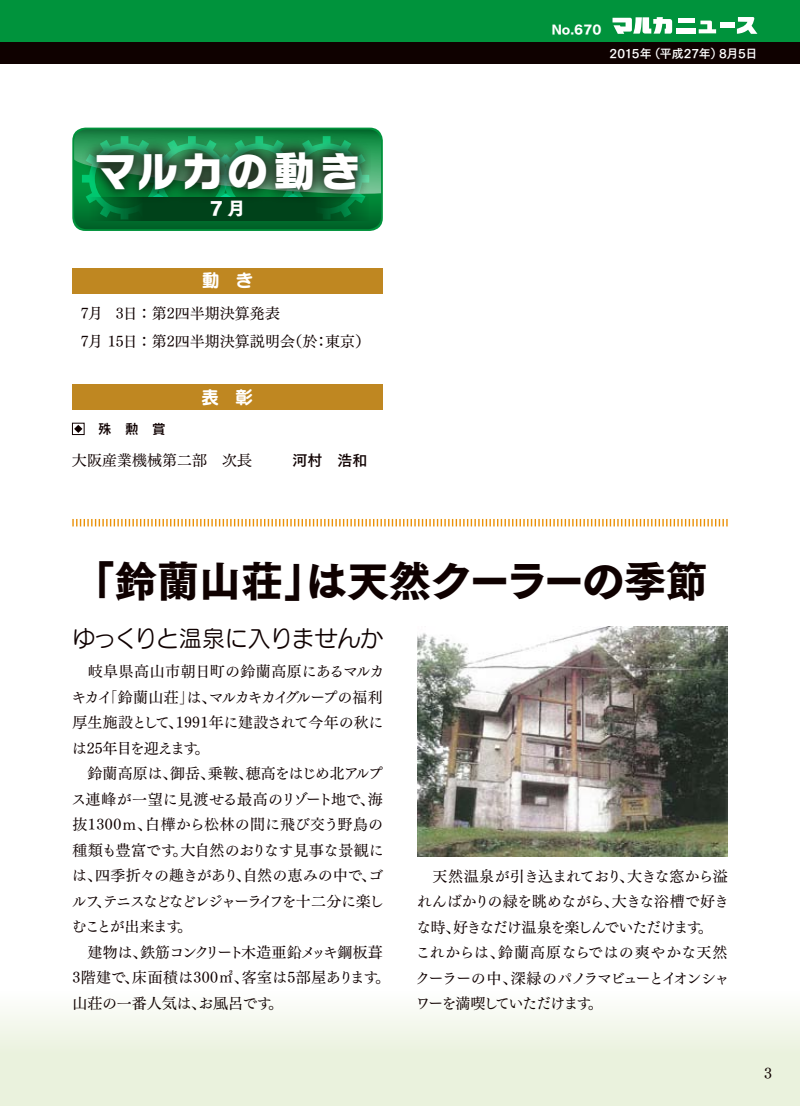
<style>
.page{position:relative;width:800px;height:1106px;background:#fff}
.page>*{position:absolute;margin:0;border:0;box-sizing:border-box;transform-origin:0 0}
.t1{font:42px "Tsuku Go Pro H";letter-spacing:-.005em;color:#0f0100}
.t2{font:42px "Rodin NTLG Pro EB";letter-spacing:.09em;color:#fff}
.t3{font:22.95px "Seurat Pro M";letter-spacing:-.02em;color:#0f0100}
.t4{font:18px "Seurat Pro B";color:#fff}
.t5{font:17.7px "Tsuku Go Pro H";color:#fff}
.t6{font:15px/25.5px "Tsuku Min Pro M";letter-spacing:-.02em;color:#0f0100}
.t7{font:15px/25.5px "Tsuku Min Pro M";letter-spacing:-.06em;color:#0f0100}
.t8{font:15px/27.8px "Tsuku Min Pro M";color:#0f0100}
.t9{font:15px "Tsuku Go Pro B";color:#0f0100}
.t10{font:13.5px "Rodin Pro DB";color:#0f0100}
.t11{font:12px "Tsuku Go Pro B";letter-spacing:-.02em;color:#fff}
.t12{font:12px "Tsuku Go Pro H";color:#fff}
</style>
<div class="page">
<div style="left:0;top:991px;width:799px;height:115px;background:linear-gradient(to bottom,#fafcf7,#e5efd5)"></div>
<div style="left:0;top:0;width:799px;height:43px;background:#00933c"></div>
<div style="left:0;top:43px;width:799px;height:21px;background:#0f0100"></div>
<svg style="left:612px;top:17px;width:60px;height:17px"></svg>
<div style="left:677px;top:18px;width:17px;height:5px;background:#fff"></div>
<div style="left:676px;top:28px;width:19px;height:6px;background:#fff"></div>
<svg style="left:698px;top:20px;width:18px;height:13px"></svg>
<div style="left:719px;top:23px;width:15px;height:5px;background:#fff"></div>
<svg style="left:736px;top:17px;width:21px;height:17px"></svg>
<div style="left:72px;top:128px;width:311px;height:103px;background:#008938;border-radius:13px"></div>
<div style="left:74px;top:129px;width:307px;height:100px;background:linear-gradient(to right,#00652a,#00652a);border-radius:13px"></div>
<svg style="left:74px;top:129px;width:307px;height:90px"></svg>
<svg style="left:86px;top:203px;width:283px;height:17px;background:#005021"></svg>
<div style="left:80px;top:134px;width:291px;height:69px;background:#0f0100;opacity:.75"></div>
<div style="left:72px;top:423px;width:13px;height:12px;border:1px solid #0f0100"></div>
<svg style="left:74px;top:425px;width:8px;height:8px"></svg>
<div style="left:72px;top:384px;width:310px;height:26px;background:#bf8721"></div>
<div style="left:72px;top:268px;width:311px;height:25px;background:#bf8721"></div>
<svg style="left:72px;top:519px;width:655px;height:7px"></svg>
<img style="left:417px;top:626px;width:310px;height:230px">
<h1 class="t2" style="left:94px;top:142px;width:268px">マルカの動き</h1>
<p class="t5" style="left:210px;top:199px;width:37px">7月</p>
<p class="t4" style="left:202px;top:267px;width:53px">動 き</p>
<p class="t8" style="left:81px;top:298px;width:291px">7月 3日：第2四半期決算発表<br>7月 15日：第2四半期決算説明会（於：東京）</p>
<p class="t4" style="left:201px;top:384px;width:54px">表 彰</p>
<p class="t10" style="left:98px;top:420px;width:69px">殊勲賞</p>
<p class="t8" style="left:72px;top:445px;width:182px">大阪産業機械第二部　次長</p>
<p class="t9" style="left:292px;top:447px;width:76px">河村　浩和</p>
<p class="t12" style="left:551px;top:22px;width:51px">No.670</p>
<p class="t11" style="left:609px;top:43px;width:149px">2015年（平成27年）8月5日</p>
<h1 class="t1" style="left:73px;top:558px;width:636px">「鈴蘭山荘」は天然クーラーの季節</h1>
<h2 class="t3" style="left:72px;top:623px;width:312px">ゆっくりと温泉に入りませんか</h2>
<p class="t6" style="left:71px;top:657px;width:320px">　岐阜県高山市朝日町の鈴蘭高原にあるマルカキカイ「鈴蘭山荘」は、マルカキカイグループの福利厚生施設として、1991年に建設されて今年の秋には25年目を迎えます。<br>　鈴蘭高原は、御岳、乗鞍、穂高をはじめ北アルプス連峰が一望に見渡せる最高のリゾート地で、海抜1300ｍ、白樺から松林の間に飛び交う野鳥の種類も豊富です。大自然のおりなす見事な景観には、四季折々の趣きがあり、自然の恵みの中で、ゴルフ、テニスなどなどレジャーライフを十二分に楽しむことが出来ます。<br>　建物は、鉄筋コンクリート木造亜鉛メッキ鋼板葺<br>3階建で、床面積は300㎡、客室は5部屋あります。山荘の一番人気は、お風呂です。</p>
<p class="t7" style="left:415px;top:861px;width:315px">　天然温泉が引き込まれており、大きな窓から溢れんばかりの緑を眺めながら、大きな浴槽で好きな時、好きなだけ温泉を楽しんでいただけます。これからは、鈴蘭高原ならではの爽やかな天然クーラーの中、深緑のパノラマビューとイオンシャワーを満喫していただけます。</p>
<p class="t6" style="left:764px;top:1059px;width:9px">3</p>
</div>
